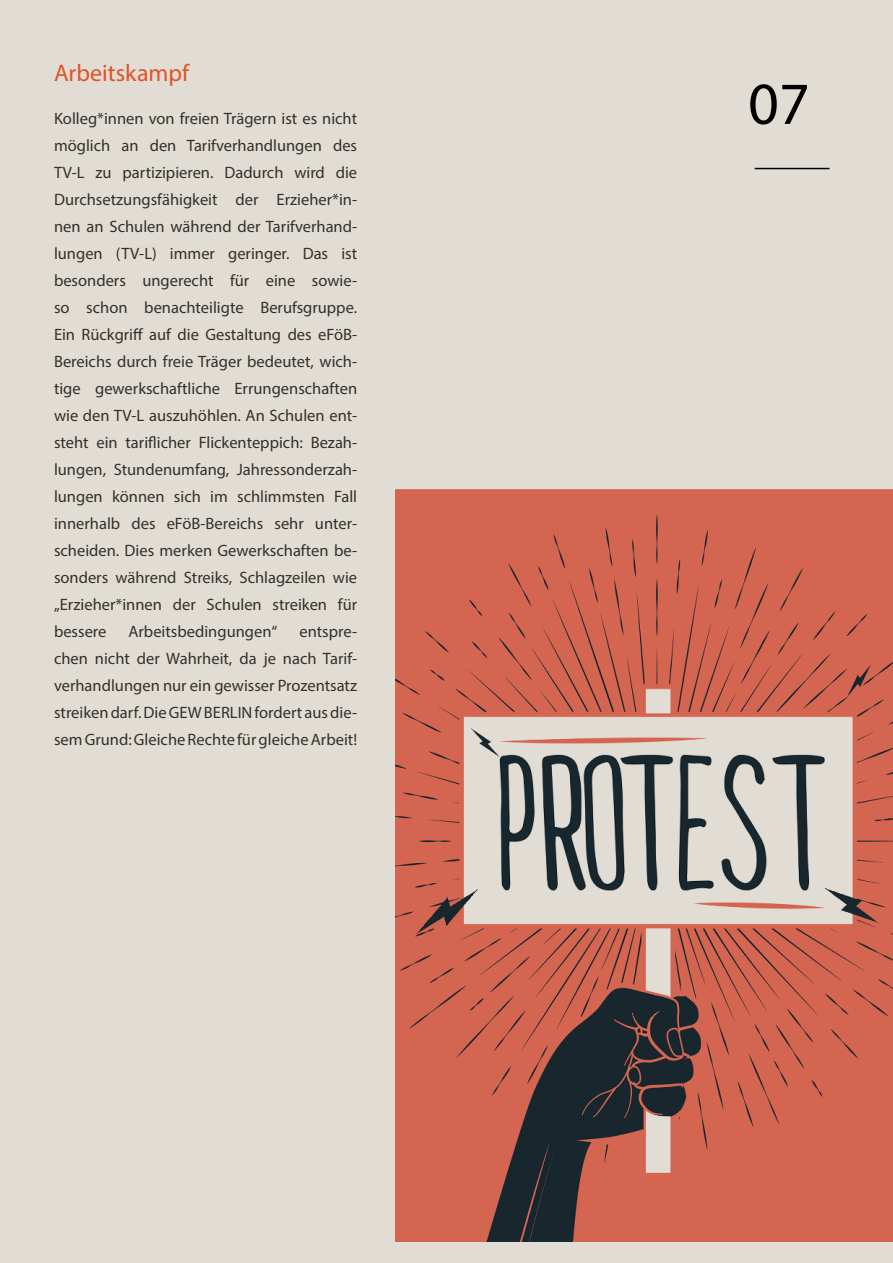
<style>
.page{position:relative;width:893px;height:1263px;background:#e1ddd5}
.page>*{position:absolute;margin:0;border:0;box-sizing:border-box;transform-origin:0 0}
.t1{font:60px "Myriad Pro";color:#000}
.t2{font:24px "Myriad Pro";color:#df5327}
.t3{font:16.5px/27px "Myriad Pro";color:#312e29;text-align:justify}
</style>
<div class="page">
<div style="left:395px;top:455px;width:498px;height:808px;background:#e1ddd5"></div>
<img style="left:395px;top:489px;width:498px;height:753px">
<hr style="left:755px;top:168px;width:74px;height:1px;background:#000">
<h2 class="t2" style="left:54px;top:58px;width:137px">Arbeitskampf</h2>
<p class="t3" style="left:54px;top:104px;width:305px">Kolleg*innen von freien Trägern ist es nicht möglich an den Tarifverhandlungen des TV-L zu partizipieren. Dadurch wird die Durchsetzungsfähigkeit der Erzieher*in&shy;nen an Schulen während der Tarifverhand&shy;lungen (TV-L) immer geringer. Das ist besonders ungerecht für eine sowie&shy;so schon benachteiligte Berufsgruppe.<br>Ein Rückgriff auf die Gestaltung des eFöB-Bereichs durch freie Träger bedeutet, wich&shy;tige gewerkschaftliche Errungenschaften wie den TV-L auszuhöhlen. An Schulen ent&shy;steht ein tariflicher Flickenteppich: Bezah&shy;lungen, Stundenumfang, Jahressonderzah&shy;lungen können sich im schlimmsten Fall innerhalb des eFöB-Bereichs sehr unter&shy;scheiden. Dies merken Gewerkschaften be&shy;sonders während Streiks, Schlagzeilen wie „Erzieher*innen der Schulen streiken für bessere</p>
<p class="t3" style="left:128px;top:617px;width:150px">Arbeitsbedingungen“</p>
<p class="t3" style="left:54px;top:617px;width:305px;text-indent:245px">entspre&shy;chen nicht der Wahrheit, da je nach Tarif&shy;verhandlungen nur ein gewisser Prozentsatz streiken darf. Die GEW BERLIN fordert aus die&shy;sem Grund: Gleiche Rechte für gleiche Arbeit!</p>
<h1 class="t1" style="left:748px;top:67px;width:63px">07</h1>
</div>
